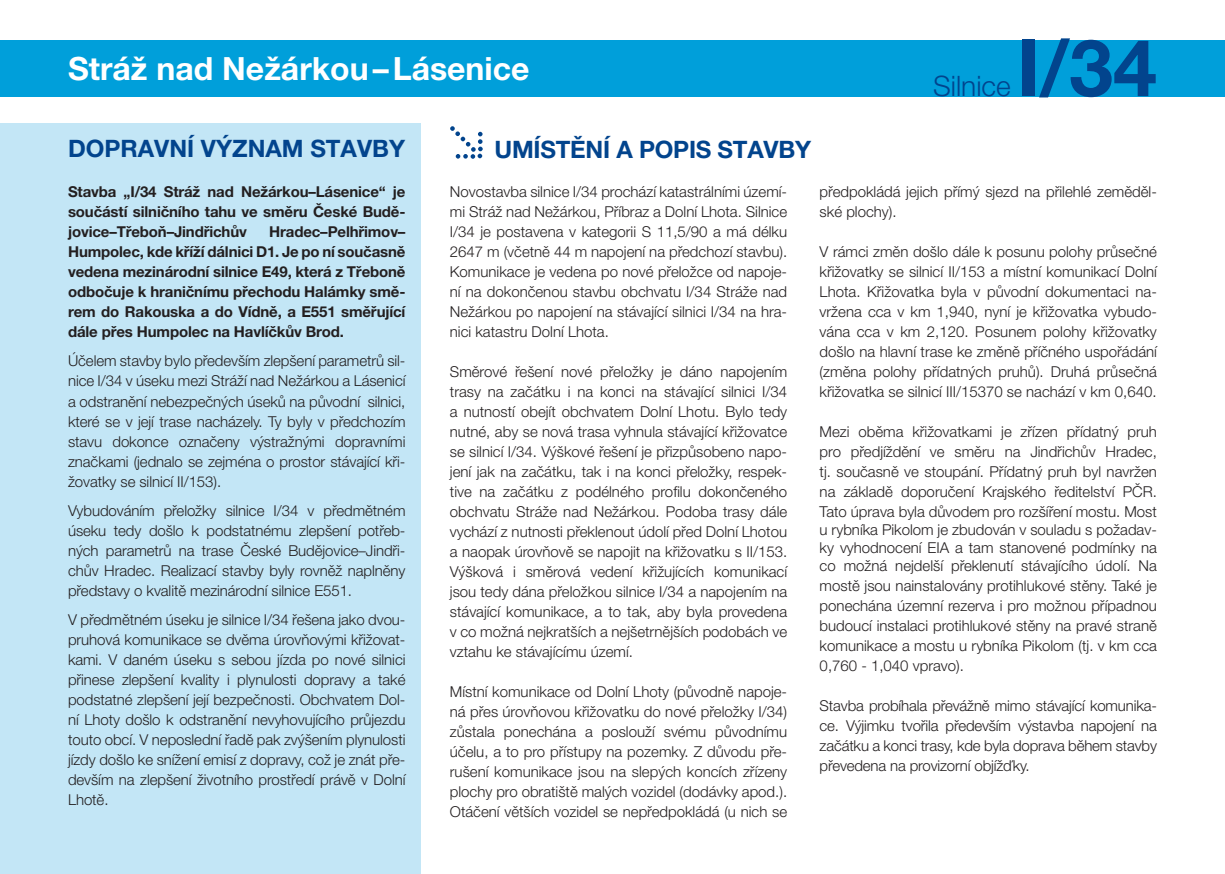
<style>
.page{position:relative;width:1225px;height:874px;background:#fff}
.page>*{position:absolute;margin:0;border:0;box-sizing:border-box;transform-origin:0 0}
.t1{font:700 78.8px "Helvetica Neue LT Pro";color:#02448d}
.t2{font:700 32px "Helvetica Neue LT Pro";color:#fff}
.t3{font:300 28.2px "Helvetica Neue LT Pro";color:#02448d}
.t4{font:700 24px "Helvetica Neue LT Pro";color:#02448d}
.t5{font:300 15px/20px "Helvetica Neue LT Pro";color:#231f20;text-align:justify}
.t6{font:700 15px/20px "Helvetica Neue LT Pro";letter-spacing:-.01em;color:#231f20;text-align:justify}
</style>
<div class="page">
<div style="left:0;top:40px;width:1225px;height:56px;background:#009fda"></div>
<div style="left:0;top:123px;width:421px;height:750px;background:#c3e6f6"></div>
<svg style="left:450px;top:126px;width:33px;height:33px"></svg>
<p class="t2" style="left:68px;top:48px;width:463px">Stráž nad Nežárkou–Lásenice</p>
<p class="t3" style="left:933px;top:69px;width:79px">Silnice</p>
<p class="t1" style="left:1016px;top:19px;width:142px">I/34</p>
<p class="t4" style="left:68px;top:133px;width:338px">DOPRAVNÍ VÝZNAM STAVBY</p>
<p class="t6" style="left:68px;top:181px;width:339px">Stavba „I/34 Stráž nad Nežárkou–Lásenice“ je součástí silničního tahu ve směru České Budě&shy;jovice–Třeboň–Jindřichův</p>
<p class="t6" style="left:68px;top:221px;width:339px;text-indent:201px">Hradec–Pelhřimov– Humpolec, kde kříží dálnici D1. Je po ní současně vedena mezinárodní silnice E49, která z Třeboně odbočuje k hraničnímu přechodu Halámky smě&shy;rem do Rakouska a do Vídně, a E551 směřující dále přes Humpolec na Havlíčkův Brod.</p>
<p class="t5" style="left:68px;top:350px;width:339px">Účelem stavby bylo především zlepšení parametrů sil&shy;nice I/34 v úseku mezi Stráží nad Nežárkou a Lásenicí a odstranění nebezpečných úseků na původní silnici, které se v její trase nacházely. Ty byly v předchozím stavu dokonce označeny výstražnými dopravními značkami (jednalo se zejména o prostor stávající kři&shy;žovatky se silnicí II/153).</p>
<p class="t5" style="left:68px;top:500px;width:339px">Vybudováním přeložky silnice I/34 v předmětném úseku tedy došlo k podstatnému zlepšení potřeb&shy;ných parametrů na trase České Budějovice–Jindři&shy;chův Hradec. Realizací stavby byly rovněž naplněny představy o kvalitě mezinárodní silnice E551.</p>
<p class="t5" style="left:68px;top:609px;width:339px">V předmětném úseku je silnice I/34 řešena jako dvou&shy;pruhová komunikace se dvěma úrovňovými křižovat&shy;kami. V daném úseku s sebou jízda po nové silnici přinese zlepšení kvality i plynulosti dopravy a také podstatné zlepšení její bezpečnosti. Obchvatem Dol&shy;ní Lhoty došlo k odstranění nevyhovujícího průjezdu touto obcí. V neposlední řadě pak zvýšením plynulosti jízdy došlo ke snížení emisí z dopravy, což je znát pře&shy;devším na zlepšení životního prostředí právě v Dolní Lhotě.</p>
<p class="t4" style="left:494px;top:135px;width:318px">UMÍSTĚNÍ A POPIS STAVBY</p>
<p class="t5" style="left:450px;top:181px;width:339px">Novostavba silnice I/34 prochází katastrálními území&shy;mi Stráž nad Nežárkou, Příbraz a Dolní Lhota. Silnice I/34 je postavena v kategorii S 11,5/90 a má délku 2647 m (včetně 44 m napojení na předchozí stavbu).</p>
<p class="t5" style="left:450px;top:261px;width:339px">Komunikace je vedena po nové přeložce od napoje&shy;ní na dokončenou stavbu obchvatu I/34 Stráže nad Nežárkou po napojení na stávající silnici I/34 na hra&shy;nici katastru Dolní Lhota.</p>
<p class="t5" style="left:450px;top:361px;width:339px">Směrové řešení nové přeložky je dáno napojením trasy na začátku i na konci na stávající silnici I/34 a nutností obejít obchvatem Dolní Lhotu. Bylo tedy nutné, aby se nová trasa vyhnula stávající křižovatce se silnicí I/34. Výškové řešení je přizpůsobeno napo&shy;jení jak na začátku, tak i na konci přeložky, respek&shy;tive na začátku z podélného profilu dokončeného obchvatu Stráže nad Nežárkou. Podoba trasy dále vychází z nutnosti překlenout údolí před Dolní Lhotou a naopak úrovňově se napojit na křižovatku s II/153.<br>Výšková i směrová vedení křižujících komunikací jsou tedy dána přeložkou silnice I/34 a napojením na stávající komunikace, a to tak, aby byla provedena v co možná nejkratších a nejšetrnějších podobách ve vztahu ke stávajícímu území.</p>
<p class="t5" style="left:450px;top:681px;width:339px">Místní komunikace od Dolní Lhoty (původně napoje&shy;ná přes úrovňovou křižovatku do nové přeložky I/34) zůstala ponechána a poslouží svému původnímu účelu, a to pro přístupy na pozemky. Z důvodu pře&shy;rušení komunikace jsou na slepých koncích zřízeny plochy pro obratiště malých vozidel (dodávky apod.).<br>Otáčení větších vozidel se nepředpokládá (u nich se</p>
<p class="t5" style="left:819px;top:181px;width:339px">předpokládá jejich přímý sjezd na přilehlé zeměděl&shy;ské plochy).</p>
<p class="t5" style="left:819px;top:241px;width:339px">V rámci změn došlo dále k posunu polohy průsečné křižovatky se silnicí II/153 a místní komunikací Dolní Lhota. Křižovatka byla v původní dokumentaci na&shy;vržena cca v km 1,940, nyní je křižovatka vybudo&shy;vána cca v km 2,120. Posunem polohy křižovatky došlo na hlavní trase ke změně příčného uspořádání (změna polohy přídatných pruhů). Druhá průsečná křižovatka se silnicí III/15370 se nachází v km 0,640.</p>
<p class="t5" style="left:819px;top:421px;width:339px">Mezi oběma křižovatkami je zřízen přídatný pruh pro předjíždění ve směru na Jindřichův Hradec, tj. současně ve stoupání. Přídatný pruh byl navržen na základě doporučení Krajského ředitelství PČR.<br>Tato úprava byla důvodem pro rozšíření mostu. Most</p>
<p class="t5" style="left:819px;top:520px;width:339px;line-height:18px">u rybníka Pikolom je zbudován v souladu s požadav&shy;ky vyhodnocení EIA a tam stanovené podmínky na co možná nejdelší překlenutí stávajícího údolí. Na</p>
<p class="t5" style="left:819px;top:575px;width:339px">mostě jsou nainstalovány protihlukové stěny. Také je ponechána územní rezerva i pro možnou případnou budoucí instalaci protihlukové stěny na pravé straně komunikace a mostu u rybníka Pikolom (tj. v km cca 0,760 - 1,040 vpravo).</p>
<p class="t5" style="left:819px;top:695px;width:339px">Stavba probíhala převážně mimo stávající komunika&shy;ce. Výjimku tvořila především výstavba napojení na začátku a konci trasy, kde byla doprava během stavby převedena na provizorní objížďky.</p>
</div>
